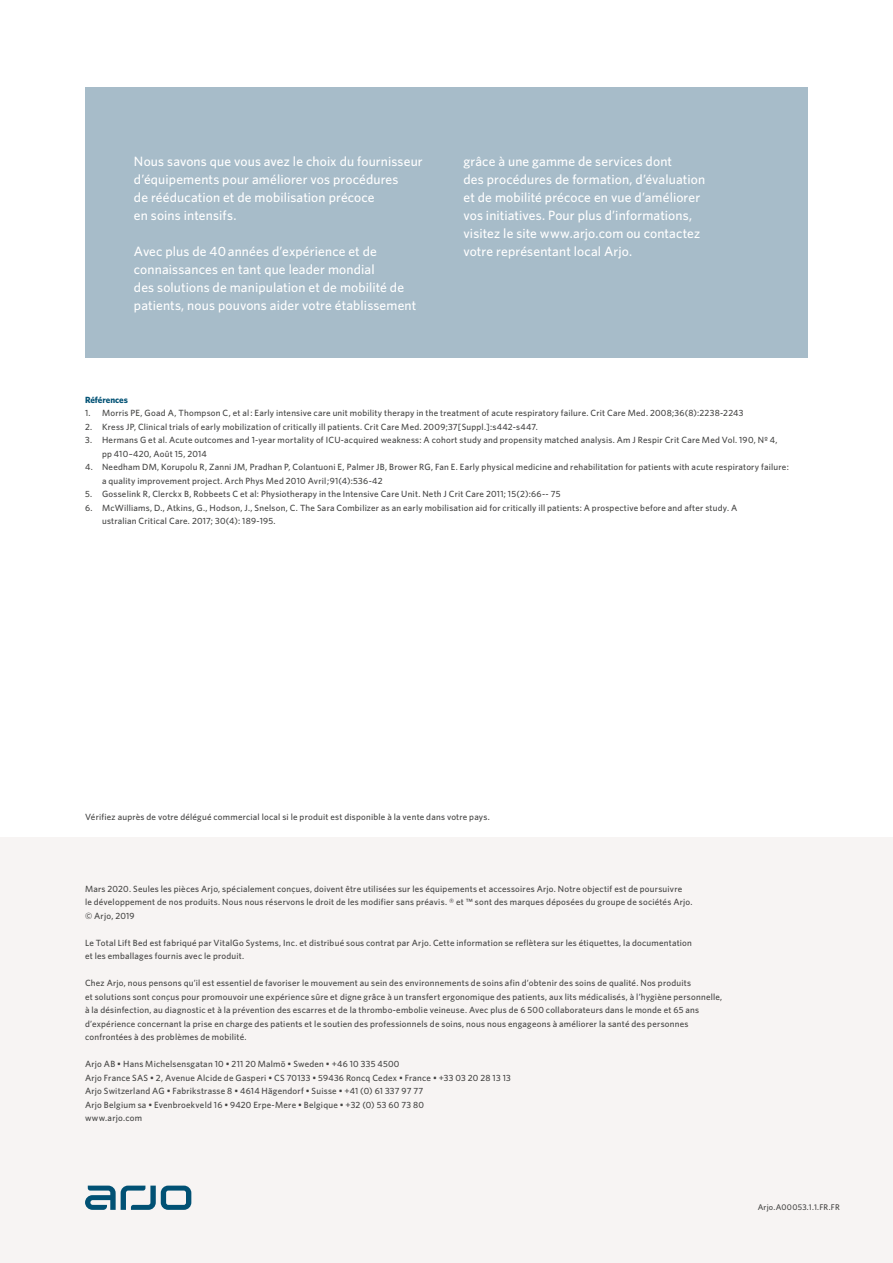
<style>
.page{position:relative;width:893px;height:1263px;background:#fff}
.page>*{position:absolute;margin:0;border:0;box-sizing:border-box;transform-origin:0 0}
.Indent_body_copy_Whi{font:500 13.5px/18px "Whitney";letter-spacing:.01em;color:#fff}
.Indent_body_copy_Whi-2{font:500 9px/13.5px "Whitney";letter-spacing:.025em;color:#434342}
.Information_text_Whi{font:700 9px "Whitney";color:#015174}
.PN_text_Whitney_Medi{font:500 8.25px "Whitney";letter-spacing:.025em;color:#434342}
</style>
<div class="page">
<div style="left:0;top:838px;width:893px;height:425px;background:#f7f4f3"></div>
<div style="left:85px;top:87px;width:723px;height:270px;background:#a7bcc9"></div>
<svg style="left:85px;top:1185px;width:106px;height:25px"></svg>
<p class="Indent_body_copy_Whi" style="left:134px;top:152px;width:290px">Nous savons que vous avez le choix du fournisseur d’équipements pour améliorer vos procédures<br>de rééducation et de mobilisation précoce<br>en soins intensifs.</p>
<p class="Indent_body_copy_Whi" style="left:134px;top:242px;width:284px">Avec plus de 40 années d’expérience et de connaissances en tant que leader mondial<br>des solutions de manipulation et de mobilité de patients, nous pouvons aider votre établissement</p>
<p class="Indent_body_copy_Whi" style="left:463px;top:152px;width:243px">grâce à une gamme de services dont<br>des procédures de formation, d’évaluation et de mobilité précoce en vue d’améliorer vos initiatives. Pour plus d’informations, visitez le site www.arjo.com ou contactez votre représentant local Arjo.</p>
<p class="Information_text_Whi" style="left:85px;top:393px;width:44px">Références</p>
<p class="Indent_body_copy_Whi-2" style="left:85px;top:406px;width:660px">1. Morris PE, Goad A, Thompson C, et al : Early intensive care unit mobility therapy in the treatment of acute respiratory failure. Crit Care Med. 2008;36(8):2238-2243</p>
<p class="Indent_body_copy_Whi-2" style="left:85px;top:420px;width:454px">2. Kress JP, Clinical trials of early mobilization of critically ill patients. Crit Care Med. 2009;37[Suppl.]:s442-s447.</p>
<p class="Indent_body_copy_Whi-2" style="left:102px;top:433px;width:677px;text-indent:-17px">3. Hermans G et al. Acute outcomes and 1-year mortality of ICU-acquired weakness: A cohort study and propensity matched analysis. Am J Respir Crit Care Med Vol. 190, Nº 4, pp 410–420, Août 15, 2014</p>
<p class="Indent_body_copy_Whi-2" style="left:102px;top:460px;width:688px;text-indent:-17px">4. Needham DM, Korupolu R, Zanni JM, Pradhan P, Colantuoni E, Palmer JB, Brower RG, Fan E. Early physical medicine and rehabilitation for patients with acute respiratory failure: a quality improvement project. Arch Phys Med 2010 Avril ;91(4):536-42</p>
<p class="Indent_body_copy_Whi-2" style="left:85px;top:487px;width:477px">5. Gosselink R, Clerckx B, Robbeets C et al: Physiotherapy in the Intensive Care Unit. Neth J Crit Care 2011; 15(2):66-- 75</p>
<p class="Indent_body_copy_Whi-2" style="left:102px;top:501px;width:637px;text-indent:-17px">6. McWilliams, D., Atkins, G., Hodson, J., Snelson, C. The Sara Combilizer as an early mobilisation aid for critically ill patients: A prospective before and after study. A ustralian Critical Care. 2017; 30(4): 189-195.</p>
<p class="Indent_body_copy_Whi-2" style="left:85px;top:810px;width:406px">Vérifiez auprès de votre délégué commercial local si le produit est disponible à la vente dans votre pays.</p>
<p class="Indent_body_copy_Whi-2" style="left:85px;top:882px;width:609px">Mars 2020. Seules les pièces Arjo, spécialement conçues, doivent être utilisées sur les équipements et accessoires Arjo. Notre objectif est de poursuivre<br>le développement de nos produits. Nous nous réservons le droit de les modifier sans préavis. ® et ™ sont des marques déposées du groupe de sociétés Arjo. © Arjo, 2019</p>
<p class="Indent_body_copy_Whi-2" style="left:85px;top:936px;width:608px">Le Total Lift Bed est fabriqué par VitalGo Systems, Inc. et distribué sous contrat par Arjo. Cette information se reflètera sur les étiquettes, la documentation et les emballages fournis avec le produit.</p>
<p class="Indent_body_copy_Whi-2" style="left:85px;top:976px;width:639px">Chez Arjo, nous pensons qu’il est essentiel de favoriser le mouvement au sein des environnements de soins afin d’obtenir des soins de qualité. Nos produits<br>et solutions sont conçus pour promouvoir une expérience sûre et digne grâce à un transfert ergonomique des patients, aux lits médicalisés, à l’hygiène personnelle, à la désinfection, au diagnostic et à la prévention des escarres et de la thrombo-embolie veineuse. Avec plus de 6 500 collaborateurs dans le monde et 65 ans d’expérience concernant la prise en charge des patients et le soutien des professionnels de soins, nous nous engageons à améliorer la santé des personnes confrontées à des problèmes de mobilité.</p>
<p class="Indent_body_copy_Whi-2" style="left:85px;top:1057px;width:316px">Arjo AB • Hans Michelsensgatan 10 • 211 20 Malmö • Sweden • +46 10 335 4500</p>
<p class="Indent_body_copy_Whi-2" style="left:85px;top:1071px;width:427px">Arjo France SAS • 2, Avenue Alcide de Gasperi • CS 70133 • 59436 Roncq Cedex • France • +33 03 20 28 13 13</p>
<p class="Indent_body_copy_Whi-2" style="left:85px;top:1084px;width:340px">Arjo Switzerland AG • Fabrikstrasse 8 • 4614 Hägendorf • Suisse • +41 (0) 61 337 97 77</p>
<p class="Indent_body_copy_Whi-2" style="left:85px;top:1098px;width:340px">Arjo Belgium sa • Evenbroekveld 16 • 9420 Erpe-Mere • Belgique • +32 (0) 53 60 73 80</p>
<p class="Indent_body_copy_Whi-2" style="left:85px;top:1111px;width:58px">www.arjo.com</p>
<p class="PN_text_Whitney_Medi" style="left:758px;top:1201px;width:84px">Arjo.A00053.1.1.FR.FR</p>
</div>
